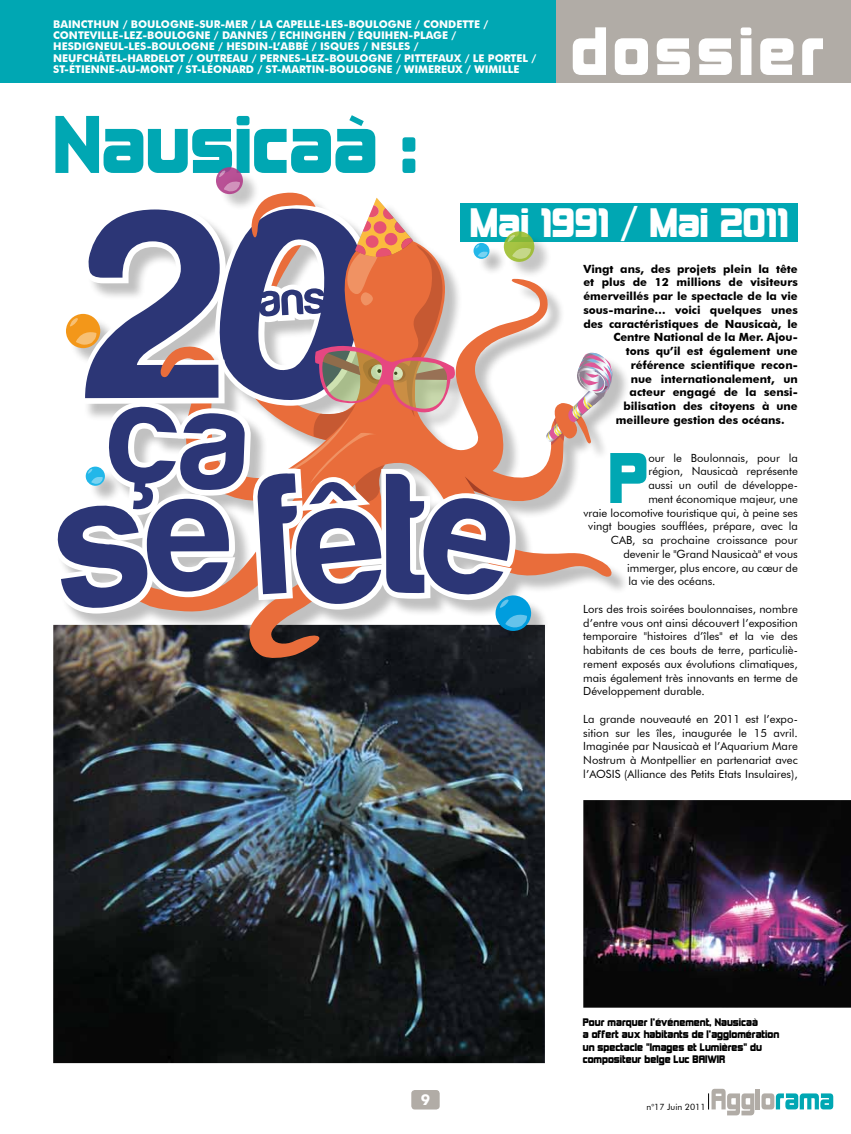
<style>
.page{position:relative;width:851px;height:1134px;background:#fff}
.page>*{position:absolute;margin:0;border:0;box-sizing:border-box;transform-origin:0 0}
.t1{font:75px "Kimberley";color:#00a7b3}
.t2{font:65.75px "Kimberley";color:#00a7b3}
.t3{font:62.5px "Kimberley";letter-spacing:.08em;color:#fff}
.t4{font:37.5px "Kimberley";color:#fff}
.t5{font:700 15px "Futura BT";color:#fff}
.t6{font:11.25px/13.8px "Futura BT";color:#000;text-align:justify}
.t7{font:700 11.25px "Futura BT";color:#000}
.t8{font:700 10.62px/11.2px "Futura BT";color:#fff}
.t9{font:10px/12.5px "Kimberley";color:#000}
.t10{font:8.75px "Futura BT";color:#000}
</style>
<div class="page">
<img style="left:53px;top:631px;width:492px;height:432px">
<img style="left:583px;top:800px;width:267px;height:208px">
<div style="left:460px;top:203px;width:337px;height:39px;background:#00a7b3"></div>
<div style="left:0;top:0;width:588px;height:83px;background:#00a7b3"></div>
<div style="left:556px;top:0;width:294px;height:83px;background:#b1aca6"></div>
<div style="left:755px;top:1089px;width:5px;height:20px;background:#b1aca6"></div>
<svg style="left:761px;top:1093px;width:72px;height:16px"></svg>
<svg style="left:708px;top:1089px;width:46px;height:26px"></svg>
<div style="left:411px;top:1090px;width:28px;height:19px;background:#b1aca6;border-radius:4px"></div>
<div style="left:56px;top:170px;width:574px;height:505px;background:#000;opacity:.25"></div>
<svg style="left:240px;top:631px;width:310px;height:27px;background:#372927"></svg>
<svg style="left:216px;top:167px;width:27px;height:27px"></svg>
<svg style="left:53px;top:170px;width:562px;height:461px"></svg>
<p class="t8" style="left:53px;top:18px;width:436px">Baincthun / Boulogn e-sur-Mer / La Capelle-les-Boulogn e / Con dette /<br>Conteville-lez-Boulogn e / Dann</p>
<p class="t8" style="left:53px;top:30px;width:484px;text-indent:202px">es / Echinghen / Équihen-Plage /<br>Hesdign eul-les-Boulogn e / Hesdin-l’Abbé / Isques / Nesles / Neufchâtel-Hardelot / Outreau / Pern es-lez-Boulogn e / Pittefaux / Le Portel / St-Étienn e-au-Mont / St-Léonard / St-Martin -Boulogn e / Wimereux / Wimille</p>
<h1 class="t1" style="left:53px;top:103px;width:366px">Nausicaà :</h1>
<h3 class="t3" style="left:570px;top:17px;width:255px">dossier</h3>
<h3 class="t4" style="left:470px;top:202px;width:320px">Mai 1991 / Mai 2011</h3>
<p class="t7" style="left:583px;top:262px;width:216px">Vingt ans, des projets plein la tête</p>
<p class="t7" style="left:583px;top:276px;width:216px">et plus de 12 millions de visiteurs</p>
<p class="t7" style="left:583px;top:289px;width:216px">émerveillés par le spectacle de la vie</p>
<p class="t7" style="left:583px;top:303px;width:216px">sous-marine… voici quelques unes</p>
<p class="t7" style="left:583px;top:317px;width:216px">des caractéristiques de Nausicaà, le</p>
<p class="t7" style="left:613px;top:330px;width:186px">Centre National de la Mer. Ajou-</p>
<p class="t7" style="left:625px;top:344px;width:173px">tons qu’il est également une</p>
<p class="t7" style="left:630px;top:358px;width:168px">référence scientifique recon-</p>
<p class="t7" style="left:630px;top:372px;width:168px">nue internationalement, un</p>
<p class="t7" style="left:629px;top:385px;width:170px">acteur engagé de la sensi-</p>
<p class="t7" style="left:623px;top:399px;width:176px">bilisation des citoyens à une</p>
<p class="t7" style="left:615px;top:413px;width:170px">meilleure gestion des océans.</p>
<h2 class="t2" style="left:608px;top:441px;width:42px">P</h2>
<p class="t6" style="left:648px;top:451px;width:151px">our le Boulonnais, pour la</p>
<p class="t6" style="left:648px;top:464px;width:151px">région, Nausicaà représente</p>
<p class="t6" style="left:648px;top:478px;width:151px">aussi un outil de développe-</p>
<p class="t6" style="left:648px;top:492px;width:151px">ment économique majeur, une</p>
<p class="t6" style="left:583px;top:506px;width:216px">vraie locomotive touristique qui, à peine ses</p>
<p class="t6" style="left:588px;top:519px;width:211px">vingt bougies soufflées, prépare, avec la</p>
<p class="t6" style="left:610px;top:533px;width:188px">CAB, sa prochaine croissance pour</p>
<p class="t6" style="left:623px;top:547px;width:176px">devenir le "Grand Nausicaà" et vous</p>
<p class="t6" style="left:627px;top:561px;width:172px">immerger, plus encore, au cœur de</p>
<p class="t6" style="left:628px;top:574px;width:89px">la vie des océans.</p>
<p class="t6" style="left:583px;top:602px;width:216px">Lors des trois soirées boulonnaises, nombre d’entre vous ont ainsi découvert l’exposition temporaire "histoires d’îles" et la vie des habitants de ces bouts de terre, particuliè&shy;rement exposés aux évolutions climatiques, mais également très innovants en terme de Développement durable.</p>
<p class="t6" style="left:583px;top:712px;width:216px">La grande nouveauté en 2011 est l’expo&shy;sition sur les îles, inaugurée le 15 avril.<br>Imaginée par Nausicaà et l’Aquarium Mare Nostrum à Montpellier en partenariat avec l’AOSIS (Alliance des Petits Etats Insulaires),</p>
<h3 class="t5" style="left:421px;top:1091px;width:11px">9</h3>
<p class="t9" style="left:582px;top:1016px;width:198px">Pour marquer l'événement, Nausicaà<br>a offert aux habitants de l'agglomération un spectacle "Images et Lumières" du compositeur belge Luc BAIWIR</p>
<p class="t10" style="left:646px;top:1101px;width:61px">n°17 Juin 2011</p>
</div>
